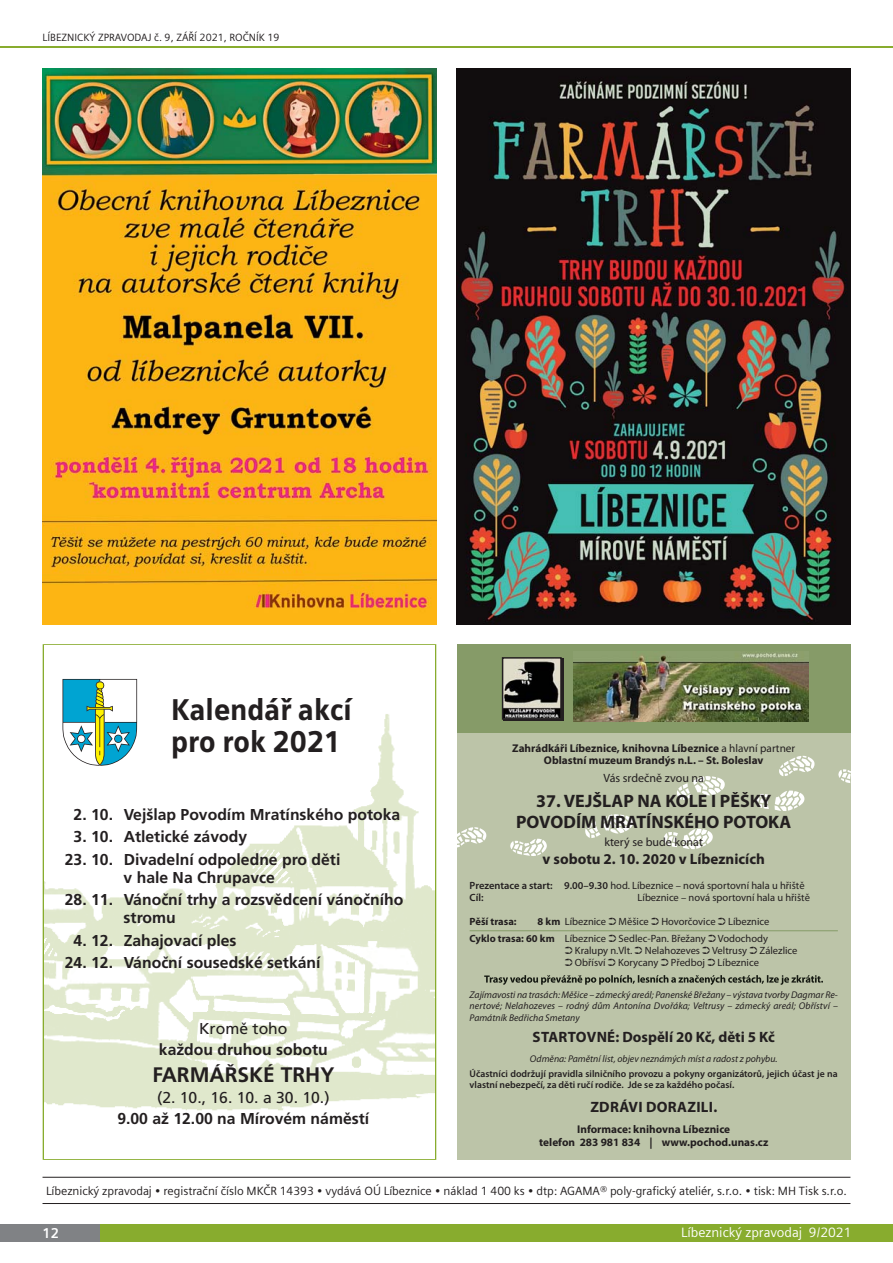
<style>
.page{position:relative;width:893px;height:1263px;background:#fff}
.page>*{position:absolute;margin:0;border:0;box-sizing:border-box;transform-origin:0 0}
.t1{font:900 30.15px/32.1px "Siemens Sans OT";color:#231f20;scale:.9 1}
.t2{font:700 21px "Frutiger CE";color:#231f20}
.t3{font:700 18px "Myriad Pro";color:#231f20}
.t4{font:700 15.75px/18px "Frutiger CE";color:#231f20;text-align:center}
.t5{font:15.75px "Frutiger CE";color:#231f20}
.t6{font:700 15px "Myriad Pro";color:#231f20}
.t7{font:700 15px "Myriad Pro";letter-spacing:.02em;color:#231f20}
.t8{font:700 14.25px "Siemens Sans OT";color:#fff}
.t9{font:13.5px "Siemens Sans OT";color:#fff}
.t10{font:12px "Myriad Pro";color:#231f20}
.t11{font:11.85px "Siemens Sans OT";letter-spacing:-.005em;color:#231f20}
.t12{font:700 11.25px/12.8px "Myriad Pro";color:#231f20;text-align:center}
.t13{font:10.5px/12px "Myriad Pro";color:#231f20}
.t14{font:10.5px "Siemens Sans OT";color:#231f20}
.t15{font:700 10.5px "Myriad Pro";color:#231f20}
.t16{font:italic 9.75px/11.2px "Myriad Pro";color:#231f20;text-align:justify}
.t17{font:600 9.75px/11.2px "Myriad Pro";color:#231f20}
.s1{font-weight:400}
.s2{font-weight:600}
.s3{font-weight:700}
</style>
<div class="page">
<div style="left:48px;top:1225px;width:845px;height:17px;background:#88ac2e"></div>
<div style="left:0;top:1225px;width:100px;height:17px;background:#808285"></div>
<hr style="left:0;top:46px;width:893px;height:1px;background:#88ac2e">
<hr style="left:43px;top:1177px;width:807px;height:1px;background:#231f20">
<hr style="left:43px;top:1203px;width:807px;height:1px;background:#231f20">
<img style="left:44px;top:679px;width:391px;height:432px">
<svg style="left:62px;top:679px;width:75px;height:87px"></svg>
<img style="left:43px;top:68px;width:393px;height:557px">
<img style="left:457px;top:68px;width:393px;height:557px">
<div style="left:457px;top:644px;width:393px;height:516px;background:#bcc4a8"></div>
<div style="left:457px;top:644px;width:393px;height:89px;background:#869b68"></div>
<div style="left:503px;top:659px;width:60px;height:62px;background:#231f20"></div>
<img style="left:505px;top:660px;width:54px;height:57px">
<div style="left:502px;top:657px;width:60px;height:63px;border:2px solid #231f20"></div>
<img style="left:574px;top:652px;width:234px;height:69px">
<hr style="left:470px;top:930px;width:368px;height:1px;background:#869b68">
<svg style="left:484px;top:975px;width:72px;height:10px"></svg>
<p class="t14" style="left:43px;top:34px;width:239px">LÍBEZNICKÝ ZPRAVODAJ č. 9, ZÁŘÍ 2021, ROČNÍK 19</p>
<h1 class="t1" style="left:171px;top:694px;width:202px">Kalendář akcí pro rok 2021</h1>
<h3 class="t4" style="left:74px;top:807px;width:328px">2. 10. Vejšlap Povodím Mratínského potoka</h3>
<h3 class="t4" style="left:74px;top:829px;width:175px">3. 10. Atletické závody</h3>
<h3 class="t4" style="left:65px;top:852px;width:277px">23. 10. Divadelní odpoledne pro děti v hale Na Chrupavce</h3>
<h3 class="t4" style="left:124px;top:892px;width:281px;text-align:left;text-indent:-59px">28. 11. Vánoční trhy a rozsvědcení vánočního stromu</h3>
<h3 class="t4" style="left:74px;top:933px;width:164px">4. 12. Zahajovací ples</h3>
<h3 class="t4" style="left:65px;top:955px;width:257px">24. 12. Vánoční sousedské setkání</h3>
<h3 class="t5" style="left:199px;top:1022px;width:90px">Kromě toho</h3>
<h3 class="t4" style="left:159px;top:1042px;width:170px">každou druhou sobotu</h3>
<h2 class="t2" style="left:152px;top:1066px;width:184px">FARMÁŘSKÉ TRHY</h2>
<h3 class="t5" style="left:157px;top:1091px;width:174px">(2. 10., 16. 10. a 30. 10.)</h3>
<h3 class="t4" style="left:117px;top:1111px;width:253px">9.00 až 12.00 na Mírovém náměstí</h3>
<p class="t12" style="left:512px;top:741px;width:285px">Zahrádkáři Líbeznice, knihovna Líbeznice <span class="s1">a hlavní partner</span></p>
<p class="t12" style="left:544px;top:754px;width:221px">Oblastní muzeum Brandýs n.L. – St. Boleslav</p>
<p class="t10" style="left:603px;top:771px;width:102px">Vás srdečně zvou na</p>
<h3 class="t3" style="left:536px;top:790px;width:237px">37. VEJŠLAP NA KOLE I PĚŠKY</h3>
<h3 class="t3" style="left:516px;top:811px;width:277px">POVODÍM MRATÍNSKÉHO POTOKA</h3>
<p class="t10" style="left:604px;top:835px;width:100px">který se bude konat</p>
<h3 class="t6" style="left:543px;top:850px;width:224px">v sobotu 2. 10. 2020 v Líbeznicích</h3>
<p class="t13" style="left:470px;top:880px;width:336px"><span class="s2">Prezentace a start: 9.00–9.30</span> hod. Líbeznice – nová sportovní hala u hřiště<br><span class="s2">Cíl:</span></p>
<p class="t13" style="left:638px;top:892px;width:174px">Líbeznice – nová sportovní hala u hřiště</p>
<p class="t13" style="left:470px;top:913px;width:301px;line-height:16.2px;text-align:right"><span class="s3">8 km</span> Líbeznice ➲ Měšice ➲ Hovorčovice ➲ Líbeznice<br><span class="s3">Cyklo trasa: 60 km</span> Líbeznice ➲ Sedlec-Pan. Břežany ➲ Vodochody</p>
<p class="t13" style="left:565px;top:944px;width:234px">➲ Kralupy n.Vlt. ➲ Nelahozeves ➲ Veltrusy ➲ Zálezlice ➲ Obřísví ➲ Korycany ➲ Předboj ➲ Líbeznice</p>
<p class="t16" style="left:470px;top:990px;width:370px">Zajímavosti na trasách: Měšice – zámecký areál; Panenské Břežany – výstava tvorby Dagmar Re&shy;nertové; Nelahozeves – rodný dům Antonína Dvořáka; Veltrusy – zámecký areál; Obříství – Památník Bedřicha Smetany</p>
<h3 class="t6" style="left:533px;top:1028px;width:244px">STARTOVNÉ: Dospělí 20 Kč, děti 5 Kč</h3>
<p class="t16" style="left:530px;top:1053px;width:249px">Odměna: Pamětní list, objev neznámých míst a radost z pohybu.</p>
<p class="t17" style="left:470px;top:1069px;width:370px">Účastníci dodržují pravidla silničního provozu a pokyny organizátorů, jejich účast je na vlastní nebezpečí, za děti ručí rodiče. Jde se za každého počasí.</p>
<h3 class="t7" style="left:590px;top:1098px;width:128px">ZDRÁVI DORAZILI.</h3>
<p class="t12" style="left:539px;top:1123px;width:231px">Informace: knihovna Líbeznice<br>telefon 283 981 834 | www.pochod.unas.cz</p>
<p class="t15" style="left:470px;top:915px;width:49px">Pěší trasa:</p>
<p class="t11" style="left:46px;top:1186px;width:802px">Líbeznický zpravodaj • registrační číslo MKČR 14393 • vydává OÚ Líbeznice • náklad 1 400 ks • dtp: AGAMA® poly-grafický ateliér, s.r.o. • tisk: MH Tisk s.r.o.</p>
<h3 class="t8" style="left:43px;top:1227px;width:18px">12</h3>
<p class="t9" style="left:681px;top:1227px;width:172px">Líbeznický zpravodaj 9/2021</p>
</div>
